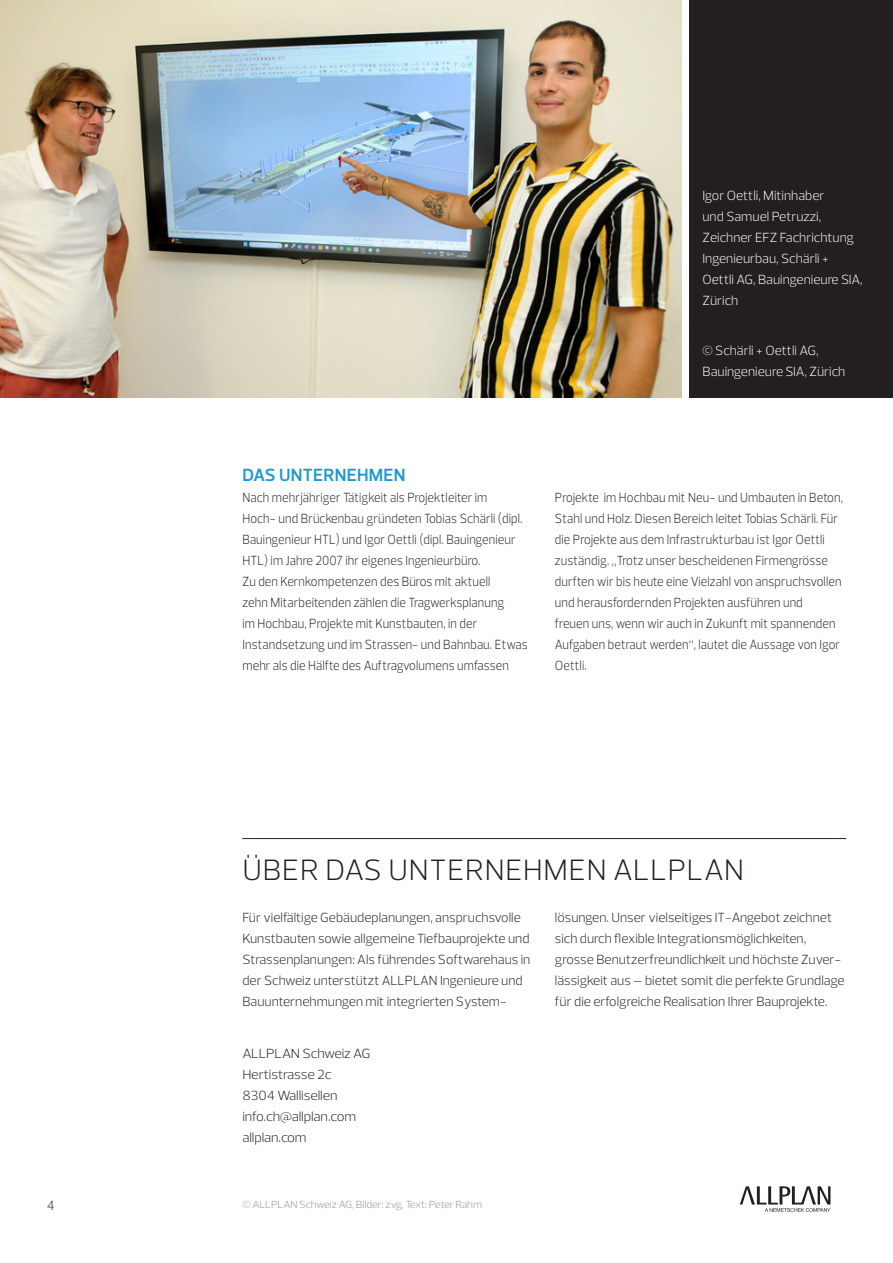
<style>
.page{position:relative;width:893px;height:1263px;background:#fff}
.page>*{position:absolute;margin:0;border:0;box-sizing:border-box;transform-origin:0 0}
.t1{font:300 30px "Prelo";letter-spacing:.025em;color:#231f20}
.t2{font:600 18px "Prelo";letter-spacing:.015em;color:#2198cc}
.t3{font:300 13.5px/21px "Prelo";color:#231f20;scale:.91 1}
.t4{font:300 13.5px/21px "Prelo";color:#231f20}
.t5{font:300 13.5px/21px "Prelo";color:#fff}
.t6{font:300 13.5px/21px "Prelo";color:#231f20;scale:1.05 1}
.t7{font:300 10.5px "Prelo";letter-spacing:-.01em;color:#939598;scale:1.05 1}
</style>
<div class="page">
<img style="left:0;top:0;width:681px;height:397px">
<div style="left:690px;top:0;width:203px;height:397px;background:#231f20"></div>
<svg style="left:740px;top:1186px;width:90px;height:26px"></svg>
<hr style="left:242px;top:838px;width:604px;height:1px;background:#231f20">
<p class="t4" style="left:47px;top:1195px;width:9px">4</p>
<p class="t5" style="left:702px;top:185px;width:162px">Igor Oettli, Mitinhaber<br>und Samuel Petruzzi,<br>Zeichner EFZ Fachrichtung<br>Ingenieurbau, Schärli +<br>Oettli AG, Bauingenieure SIA,<br>Zürich</p>
<p class="t5" style="left:702px;top:340px;width:144px">© Schärli + Oettli AG,<br>Bauingenieure SIA, Zürich</p>
<h2 class="t2" style="left:242px;top:464px;width:165px">DAS UNTERNEHMEN</h2>
<p class="t3" style="left:242px;top:487px;width:315px">Nach mehrjähriger Tätigkeit als Projektleiter im<br>Hoch- und Brückenbau gründeten Tobias Schärli (dipl.<br>Bauingenieur HTL) und Igor Oettli (dipl. Bauingenieur HTL) im Jahre 2007 ihr eigenes Ingenieurbüro.<br>Zu den Kernkompetenzen des Büros mit aktuell<br>zehn Mitarbeitenden zählen die Tragwerksplanung<br>im Hochbau, Projekte mit Kunstbauten, in der Instandsetzung und im Strassen- und Bahnbau. Etwas mehr als die Hälfte des Auftragvolumens umfassen</p>
<p class="t3" style="left:555px;top:487px;width:318px">Projekte im Hochbau mit Neu- und Umbauten in Beton, Stahl und Holz. Diesen Bereich leitet Tobias Schärli. Für die Projekte aus dem Infrastrukturbau ist Igor Oettli zuständig. „Trotz unser bescheidenen Firmengrösse durften wir bis heute eine Vielzahl von anspruchsvollen und herausfordernden Projekten ausführen und<br>freuen uns, wenn wir auch in Zukunft mit spannenden Aufgaben betraut werden“, lautet die Aussage von Igor Oettli.</p>
<h1 class="t1" style="left:243px;top:852px;width:503px">ÜBER DAS UNTERNEHMEN ALLPLAN</h1>
<p class="t4" style="left:242px;top:907px;width:290px">Für vielfältige Gebäudeplanungen, anspruchsvolle Kunstbauten sowie allgemeine Tiefbauprojekte und Strassenplanungen: Als führendes Softwarehaus in der Schweiz unterstützt ALLPLAN Ingenieure und Bauunternehmungen mit integrierten System-</p>
<p class="t4" style="left:555px;top:907px;width:291px">lösungen. Unser vielseitiges IT-Angebot zeichnet sich durch flexible Integrationsmöglichkeiten, grosse Benutzerfreundlichkeit und höchste Zuver&shy;lässigkeit aus – bietet somit die perfekte Grundlage für die erfolgreiche Realisation Ihrer Bauprojekte.</p>
<p class="t6" style="left:242px;top:1043px;width:123px">ALLPLAN Schweiz AG<br>Hertistrasse 2c<br>8304 Wallisellen info.ch@allplan.com allplan.com</p>
<p class="t7" style="left:242px;top:1198px;width:230px">© ALLPLAN Schweiz AG, Bilder: zvg, Text: Peter Rahm</p>
</div>
